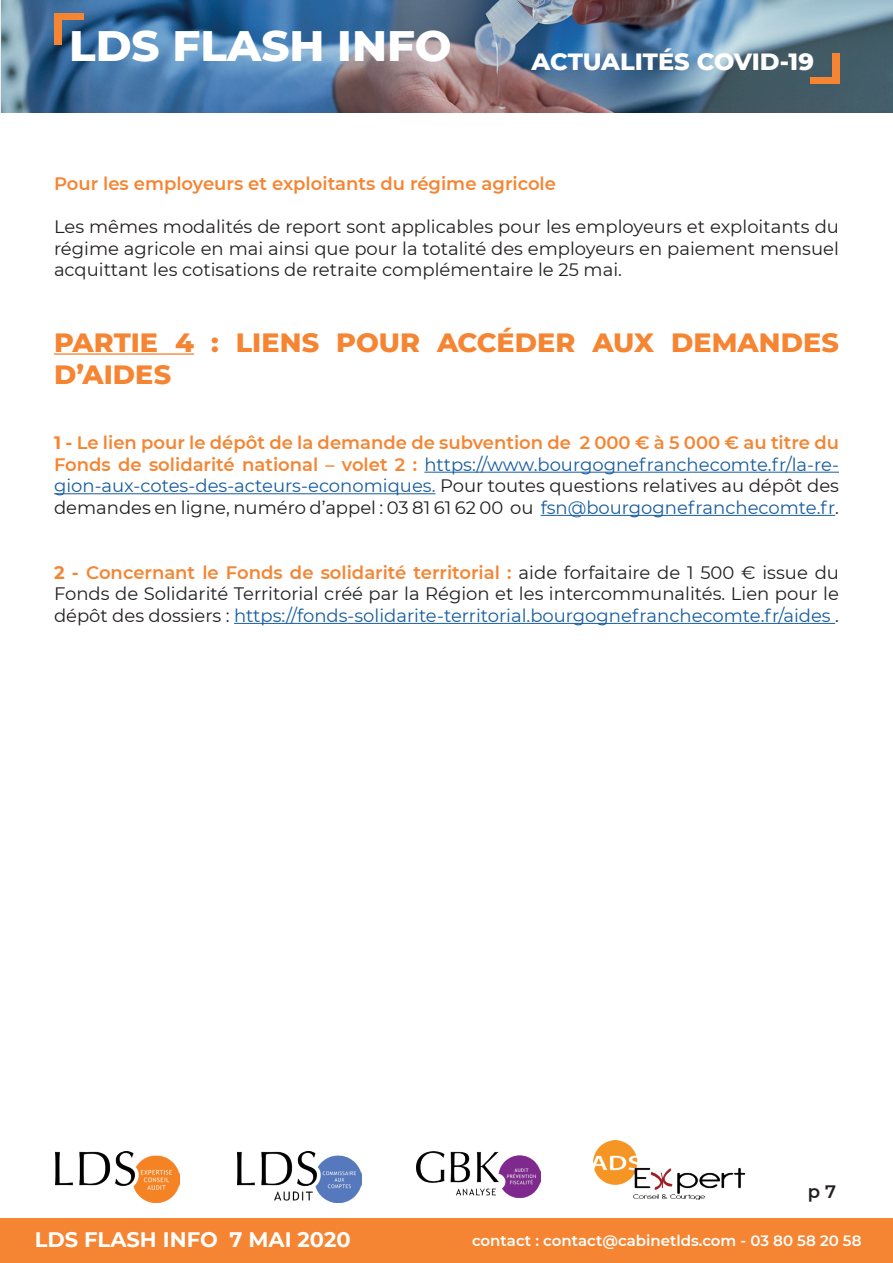
<style>
.page{position:relative;width:893px;height:1263px;background:#fff}
.page>*{position:absolute;margin:0;border:0;box-sizing:border-box;transform-origin:0 0}
.t1{font:800 43.5px "Montserrat";color:#fff}
.t2{font:800 27px/32.4px "Montserrat";letter-spacing:.005em;color:#f58532}
.t3{font:800 24px "Montserrat";letter-spacing:-.005em;color:#fff}
.t4{font:700 21px "Montserrat";color:#fff}
.t5{font:18px/21.6px "Montserrat";color:#231f20;text-align:justify}
.t6{font:18px/21.6px "Montserrat";color:#175d9e;text-align:justify}
.t7{font:600 18px "Montserrat";color:#f58532}
.t8{font:600 18px "Montserrat";color:#231f20}
.t9{font:600 15px "Montserrat";color:#fff}
.s1{font-weight:700;color:#f58532}
.s2{font-weight:600;color:#f58532}
.s3{color:#231f20}
.s4{color:#175d9e}
</style>
<div class="page">
<div style="left:0;top:1218px;width:893px;height:45px;background:#f58532"></div>
<img style="left:55px;top:1151px;width:125px;height:51px">
<img style="left:237px;top:1151px;width:124px;height:51px">
<img style="left:416px;top:1151px;width:124px;height:46px">
<img style="left:594px;top:1141px;width:151px;height:58px">
<img style="left:0;top:0;width:893px;height:113px">
<div style="left:55px;top:14px;width:29px;height:6px;background:#f58532"></div>
<div style="left:55px;top:14px;width:7px;height:30px;background:#f58532"></div>
<div style="left:810px;top:78px;width:29px;height:6px;background:#f58532"></div>
<div style="left:832px;top:54px;width:7px;height:30px;background:#f58532"></div>
<hr style="left:54px;top:353px;width:140px;height:2px;background:#f58532">
<hr style="left:424px;top:472px;width:415px;height:1px;background:#175d9e">
<hr style="left:54px;top:493px;width:381px;height:1px;background:#175d9e">
<hr style="left:541px;top:515px;width:294px;height:1px;background:#175d9e">
<hr style="left:234px;top:623px;width:601px;height:1px;background:#175d9e">
<h1 class="t1" style="left:69px;top:14px;width:384px">LDS FLASH INFO</h1>
<h3 class="t3" style="left:531px;top:44px;width:284px">ACTUALITÉS COVID-19</h3>
<p class="t7" style="left:54px;top:171px;width:503px">Pour les employeurs et exploitants du régime agricole</p>
<p class="t5" style="left:54px;top:215px;width:786px">Les mêmes modalités de report sont applicables pour les employeurs et exploitants du régime agricole en mai ainsi que pour la totalité des employeurs en paiement mensuel acquittant les cotisations de retraite complémentaire le 25 mai.</p>
<h2 class="t2" style="left:54px;top:325px;width:786px">PARTIE 4 : LIENS POUR ACCÉDER AUX DEMANDES<br>D’AIDES</h2>
<p class="t6" style="left:54px;top:431px;width:786px"><span class="s1">1 -</span> <span class="s2">Le lien pour le dépôt de la demande de subvention de 2 000 € à 5 000 € au titre du Fonds de solidarité national – volet 2 :</span> https://www.bourgognefranchecomte.fr/la-re&shy;gion-aux-cotes-des-acteurs-economiques. <span class="s3">Pour toutes questions relatives au dépôt des demandes en ligne, numéro d’appel : 03 81 61 62 00 ou</span> fsn@bourgognefranchecomte.fr<span class="s3">.</span></p>
<p class="t5" style="left:54px;top:561px;width:786px"><span class="s1">2 -</span> <span class="s2">Concernant le Fonds de solidarité territorial :</span> aide forfaitaire de 1 500 € issue du Fonds de Solidarité Territorial créé par la Région et les intercommunalités. Lien pour le dépôt des dossiers : <span class="s4">https://fonds-solidarite-territorial.bourgognefranchecomte.fr/aides</span> .</p>
<p class="t8" style="left:808px;top:1178px;width:30px">p 7</p>
<p class="t4" style="left:35px;top:1224px;width:317px">LDS FLASH INFO 7 MAI 2020</p>
<p class="t9" style="left:472px;top:1230px;width:391px">contact : contact@cabinetlds.com - 03 80 58 20 58</p>
</div>
